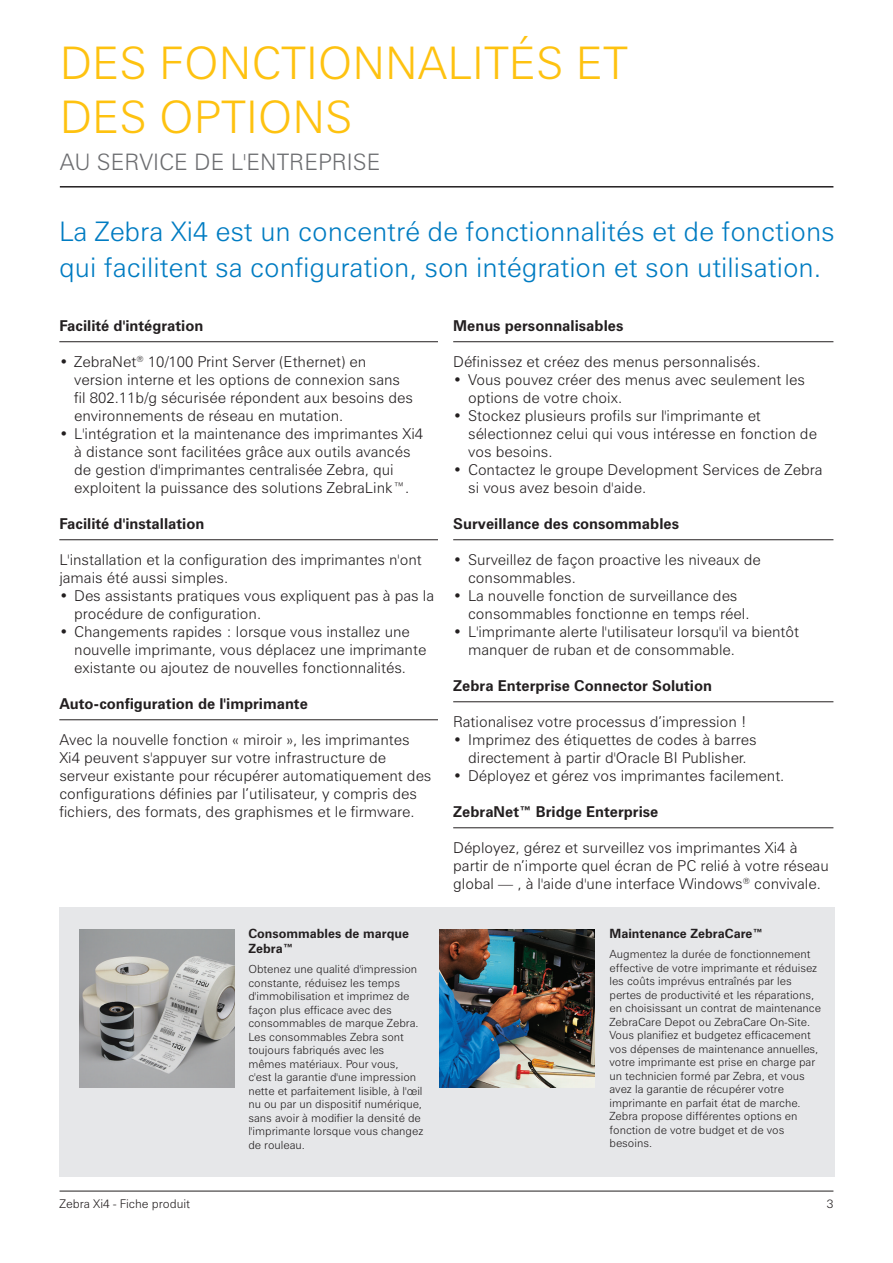
<style>
.page{position:relative;width:893px;height:1263px;background:#fff}
.page>*{position:absolute;margin:0;border:0;box-sizing:border-box;transform-origin:0 0}
.t1{font:300 45px/54px "+KQSKID Zurich BT";color:#fec210}
.t2{font:300 27px/36px "+KQSKID Zurich BT";color:#007cc2}
.t3{font:300 22.8px "+KQSKID Zurich BT";color:#6c6d70}
.t4{font:300 15px/18px "+KQSKID Zurich BT";color:#231f20}
.t5{font:700 15px "+WMMXBT Zurich BT";color:#231f20}
.t6{font:700 12.75px/15px "+WMMXBT Zurich BT";color:#231f20}
.t7{font:300 12px "+KQSKID Zurich BT";color:#231f20}
.t8{font:300 11.25px/13.5px "+KQSKID Zurich BT";color:#231f20}
</style>
<div class="page">
<hr style="left:60px;top:1191px;width:773px;height:1px;background:#231f20">
<hr style="left:453px;top:341px;width:380px;height:1px;background:#231f20">
<hr style="left:453px;top:539px;width:380px;height:1px;background:#231f20">
<hr style="left:453px;top:701px;width:380px;height:1px;background:#231f20">
<hr style="left:453px;top:827px;width:380px;height:1px;background:#231f20">
<hr style="left:59px;top:341px;width:379px;height:1px;background:#231f20">
<hr style="left:59px;top:539px;width:379px;height:1px;background:#231f20">
<hr style="left:59px;top:719px;width:379px;height:1px;background:#231f20">
<div style="left:59px;top:907px;width:775px;height:269px;background:#e6e7e9"></div>
<img style="left:439px;top:929px;width:156px;height:158px">
<img style="left:79px;top:929px;width:156px;height:158px">
<hr style="left:60px;top:186px;width:773px;height:2px;background:#231f20">
<h1 class="t1" style="left:60px;top:40px;width:570px">DES FONCTIONNALITÉS ET<br>DES OPTIONS</h1>
<h3 class="t3" style="left:60px;top:153px;width:322px">AU SERVICE DE L'ENTREPRISE</h3>
<h2 class="t2" style="left:59px;top:215px;width:777px">La Zebra Xi4 est un concentré de fonctionnalités et de fonctions qui facilitent sa configuration, son intégration et son utilisation.</h2>
<p class="t5" style="left:59px;top:319px;width:145px">Facilité d'intégration</p>
<p class="t4" style="left:74px;top:354px;width:340px;text-indent:-15px">• ZebraNet<sup>®</sup> 10/100 Print Server (Ethernet) en version interne et les options de connexion sans fil 802.11b/g sécurisée répondent aux besoins des environnements de réseau en mutation.</p>
<p class="t4" style="left:74px;top:426px;width:350px;text-indent:-15px">• L'intégration et la maintenance des imprimantes Xi4 à distance sont facilitées grâce aux outils avancés de gestion d'imprimantes centralisée Zebra, qui exploitent la puissance des solutions ZebraLink™.</p>
<p class="t5" style="left:59px;top:517px;width:147px">Facilité d'installation</p>
<p class="t4" style="left:59px;top:552px;width:364px">L'installation et la configuration des imprimantes n'ont jamais été aussi simples.</p>
<p class="t4" style="left:74px;top:588px;width:361px;text-indent:-15px">• Des assistants pratiques vous expliquent pas à pas la procédure de configuration.</p>
<p class="t4" style="left:74px;top:624px;width:354px;text-indent:-15px">• Changements rapides : lorsque vous installez une nouvelle imprimante, vous déplacez une imprimante existante ou ajoutez de nouvelles fonctionnalités.</p>
<p class="t5" style="left:59px;top:697px;width:250px">Auto-configuration de l'imprimante</p>
<p class="t4" style="left:59px;top:732px;width:374px">Avec la nouvelle fonction « miroir », les imprimantes Xi4 peuvent s'appuyer sur votre infrastructure de serveur existante pour récupérer automatiquement des configurations définies par l’utilisateur, y compris des fichiers, des formats, des graphismes et le firmware.</p>
<p class="t6" style="left:248px;top:927px;width:162px">Consommables de marque<br>Zebra™</p>
<p class="t8" style="left:248px;top:963px;width:176px">Obtenez une qualité d'impression constante, réduisez les temps d'immobilisation et imprimez de façon plus efficace avec des consommables de marque Zebra.<br>Les consommables Zebra sont toujours fabriqués avec les mêmes matériaux. Pour vous, c'est la garantie d'une impression nette et parfaitement lisible, à l'œil nu ou par un dispositif numérique, sans avoir à modifier la densité de l'imprimante lorsque vous changez de rouleau.</p>
<p class="t5" style="left:453px;top:319px;width:172px">Menus personnalisables</p>
<p class="t4" style="left:453px;top:354px;width:309px">Définissez et créez des menus personnalisés.</p>
<p class="t4" style="left:468px;top:372px;width:338px;text-indent:-15px">• Vous pouvez créer des menus avec seulement les options de votre choix.</p>
<p class="t4" style="left:468px;top:408px;width:350px;text-indent:-15px">• Stockez plusieurs profils sur l'imprimante et sélectionnez celui qui vous intéresse en fonction de vos besoins.</p>
<p class="t4" style="left:468px;top:462px;width:356px;text-indent:-15px">• Contactez le groupe Development Services de Zebra si vous avez besoin d'aide.</p>
<p class="t5" style="left:453px;top:517px;width:227px">Surveillance des consommables</p>
<p class="t4" style="left:468px;top:552px;width:294px;text-indent:-15px">• Surveillez de façon proactive les niveaux de consommables.</p>
<p class="t4" style="left:468px;top:588px;width:283px;text-indent:-15px">• La nouvelle fonction de surveillance des consommables fonctionne en temps réel.</p>
<p class="t4" style="left:468px;top:624px;width:333px;text-indent:-15px">• L'imprimante alerte l'utilisateur lorsqu'il va bientôt manquer de ruban et de consommable.</p>
<p class="t5" style="left:453px;top:679px;width:260px">Zebra Enterprise Connector Solution</p>
<p class="t4" style="left:453px;top:714px;width:295px">Rationalisez votre processus d’impression !</p>
<p class="t4" style="left:453px;top:732px;width:305px;text-align:center">• Imprimez des étiquettes de codes à barres directement à partir d'Oracle BI Publisher.</p>
<p class="t4" style="left:453px;top:768px;width:333px">• Déployez et gérez vos imprimantes facilement.</p>
<p class="t5" style="left:453px;top:805px;width:207px">ZebraNet™ Bridge Enterprise</p>
<p class="t4" style="left:453px;top:840px;width:377px">Déployez, gérez et surveillez vos imprimantes Xi4 à partir de n’importe quel écran de PC relié à votre réseau global — , à l'aide d'une interface Windows<sup>®</sup> convivale.</p>
<p class="t6" style="left:609px;top:927px;width:155px">Maintenance ZebraCare™</p>
<p class="t8" style="left:609px;top:948px;width:213px">Augmentez la durée de fonctionnement effective de votre imprimante et réduisez les coûts imprévus entraînés par les pertes de productivité et les réparations, en choisissant un contrat de maintenance ZebraCare Depot ou ZebraCare On-Site.<br>Vous planifiez et budgetez efficacement vos dépenses de maintenance annuelles, votre imprimante est prise en charge par un technicien formé par Zebra, et vous avez la garantie de récupérer votre imprimante en parfait état de marche.<br>Zebra propose différentes options en fonction de votre budget et de vos besoins.</p>
<p class="t7" style="left:60px;top:1199px;width:132px">Zebra Xi4 - Fiche produit</p>
<p class="t7" style="left:827px;top:1199px;width:8px">3</p>
</div>
